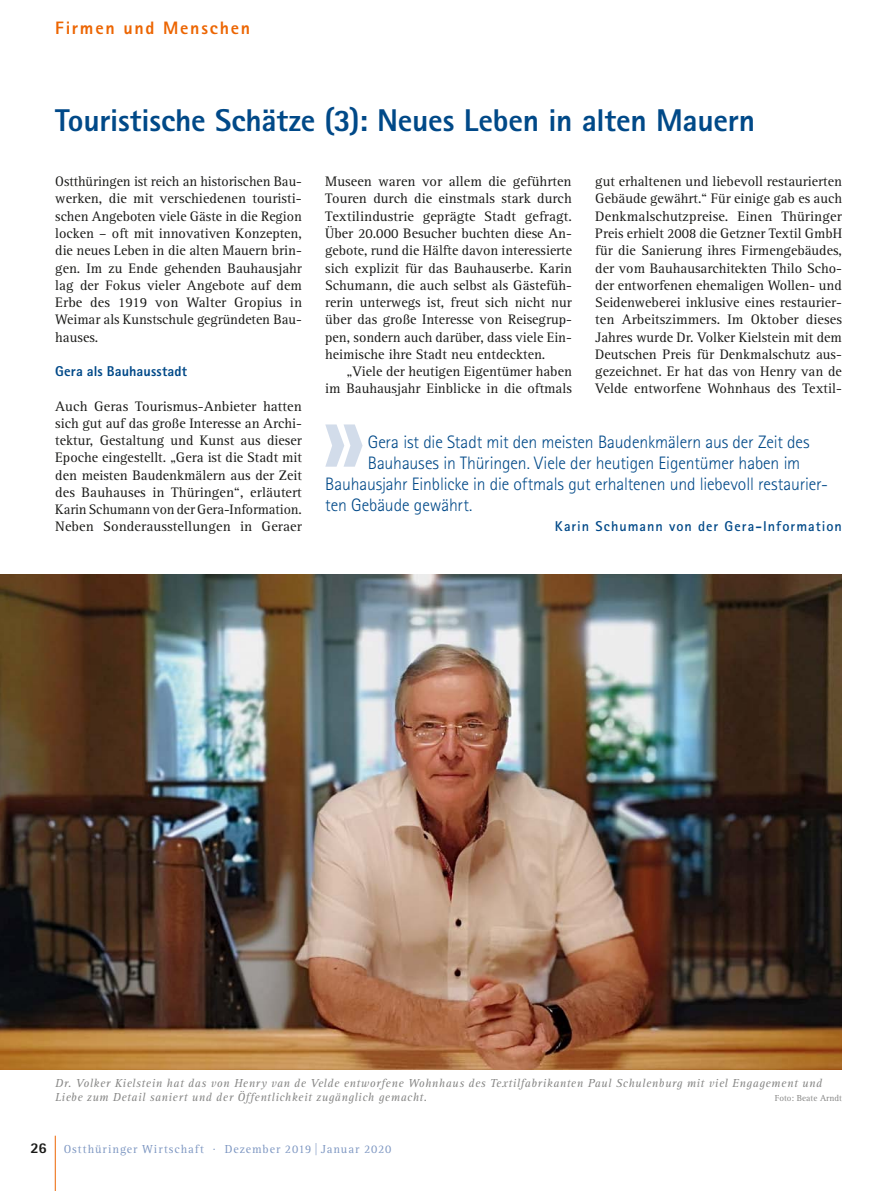
<style>
.page{position:relative;width:893px;height:1191px;background:#fff}
.page>*{position:absolute;margin:0;border:0;box-sizing:border-box;transform-origin:0 0}
.t1{font:800 31.5px "Agfa Rotis Sans Serif";letter-spacing:-.005em;color:#004988}
.t2{font:300 18px "Agfa Rotis Sans Serif";letter-spacing:-.01em;color:#004988}
.t3{font:800 18px "Agfa Rotis Sans Serif";letter-spacing:.095em;color:#ec6502}
.t4{font:14.25px/17.2px "Agfa Rotis Serif";color:#1a1a18;text-align:justify}
.t5{font:700 14.25px "Agfa Rotis Sans Serif";letter-spacing:.07em;color:#004988}
.t6{font:800 14.25px "Agfa Rotis Sans Serif";letter-spacing:.01em;color:#004988}
.t7{font:italic 12px/14.4px "Agfa Rotis Serif";letter-spacing:.04em;color:#878786}
.t8{font:12px "Agfa Rotis Serif";letter-spacing:.08em;color:#7e97c2}
.t9{font:9px "Agfa Rotis Serif";color:#878786}
.s1{font-family:"Agfa Rotis Sans Serif";font-weight:800;font-size:15px;color:#1a1a18}
</style>
<div class="page">
<hr style="left:55px;top:1135px;width:1px;height:56px;background:#ec6502">
<img style="left:0;top:574px;width:842px;height:495px">
<svg style="left:325px;top:424px;width:38px;height:43px"></svg>
<p class="t3" style="left:55px;top:16px;width:196px">Firmen und Menschen</p>
<h1 class="t1" style="left:55px;top:100px;width:701px">Touristische Schätze (3): Neues Leben in alten Mauern</h1>
<p class="t4" style="left:55px;top:173px;width:248px">Ostthüringen ist reich an historischen Bau&shy;werken, die mit verschiedenen touristi&shy;schen Angeboten viele Gäste in die Region locken – oft mit innovativen Konzepten, die neues Leben in die alten Mauern brin&shy;gen. Im zu Ende gehenden Bauhausjahr lag der Fokus vieler Angebote auf dem Erbe des 1919 von Walter Gropius in Weimar als Kunstschule gegründeten Bau&shy;hauses.</p>
<p class="t6" style="left:55px;top:362px;width:133px">Gera als Bauhausstadt</p>
<p class="t4" style="left:55px;top:397px;width:248px">Auch Geras Tourismus-Anbieter hatten sich gut auf das große Interesse an Archi&shy;tektur, Gestaltung und Kunst aus dieser Epoche eingestellt. „Gera ist die Stadt mit den meisten Baudenkmälern aus der Zeit des Bauhauses in Thüringen“, erläutert Karin Schumann von der Gera-Information.<br>Neben Sonderausstellungen in Geraer</p>
<p class="t4" style="left:325px;top:173px;width:248px">Museen waren vor allem die geführten Touren durch die einstmals stark durch Textilindustrie geprägte Stadt gefragt.<br>Über 20.000 Besucher buchten diese An&shy;gebote, rund die Hälfte davon interessierte sich explizit für das Bauhauserbe. Karin Schumann, die auch selbst als Gästefüh&shy;rerin unterwegs ist, freut sich nicht nur über das große Interesse von Reisegrup&shy;pen, sondern auch darüber, dass viele Ein&shy;heimische ihre Stadt neu entdeckten.</p>
<p class="t4" style="left:325px;top:363px;width:248px;text-align:right">„Viele der heutigen Eigentümer haben<br>im Bauhausjahr Einblicke in die oftmals</p>
<p class="t4" style="left:595px;top:173px;width:248px">gut erhaltenen und liebevoll restaurierten Gebäude gewährt.“ Für einige gab es auch Denkmalschutzpreise. Einen Thüringer Preis erhielt 2008 die Getzner Textil GmbH für die Sanierung ihres Firmengebäudes, der vom Bauhausarchitekten Thilo Scho&shy;der entworfenen ehemaligen Wollen- und Seidenweberei inklusive eines restaurier&shy;ten Arbeitszimmers. Im Oktober dieses Jahres wurde Dr. Volker Kielstein mit dem Deutschen Preis für Denkmalschutz aus&shy;gezeichnet. Er hat das von Henry van de Velde entworfene Wohnhaus des Textil-</p>
<p class="t2" style="left:368px;top:432px;width:443px">Gera ist die Stadt mit den meisten Baudenkmälern aus der Zeit des</p>
<p class="t2" style="left:368px;top:453px;width:434px">Bauhauses in Thüringen. Viele der heutigen Eigentümer haben im</p>
<p class="t2" style="left:325px;top:474px;width:504px">Bauhausjahr Einblicke in die oftmals gut erhaltenen und liebevoll restaurier-</p>
<p class="t2" style="left:325px;top:495px;width:149px">ten Gebäude gewährt.</p>
<p class="t5" style="left:555px;top:517px;width:288px">Karin Schumann von der Gera-Information</p>
<p class="t7" style="left:55px;top:1076px;width:768px">Dr. Volker Kielstein hat das von Henry van de Velde entworfene Wohnhaus des Textilfabrikanten Paul Schulenburg mit viel Engagement und<br>Liebe zum Detail saniert und der Öffentlichkeit zugänglich gemacht.</p>
<p class="t9" style="left:775px;top:1093px;width:69px">Foto: Beate Arndt</p>
<p class="t8" style="left:30px;top:1141px;width:363px"><span class="s1">26</span> Ostthüringer Wirtschaft · Dezember 2019 | Januar 2020</p>
</div>
